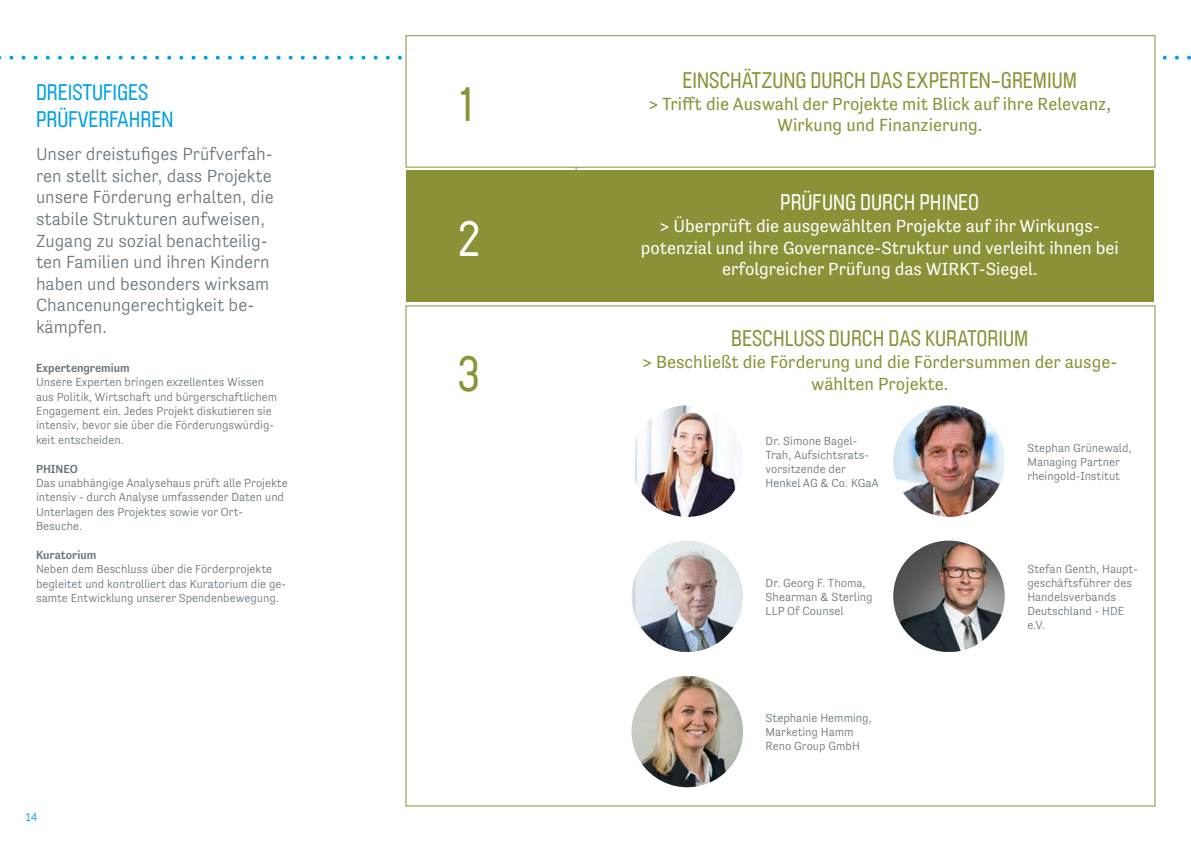
<style>
.page{position:relative;width:1191px;height:842px;background:#fff}
.page>*{position:absolute;margin:0;border:0;box-sizing:border-box;transform-origin:0 0}
.t1{font:48px "Brauer Neue";color:#8b9137}
.t2{font:48px "Brauer Neue";color:#fff}
.t3{font:22px "Brauer Neue";color:#8b9137}
.t4{font:22px/26.4px "Brauer Neue";color:#00a0e4}
.t5{font:22px "Brauer Neue";color:#fff}
.t6{font:300 18px/21.6px "Tenso";color:#67747c}
.t7{font:18px/21.6px "Tenso";color:#8b9137;text-align:center}
.t8{font:18px/21.6px "Tenso";color:#fff;text-align:center}
.t9{font:300 12px/14px "Tenso";color:#67747c}
.t10{font:500 12px "Tenso";color:#67747c}
.t11{font:300 12px "Tenso";color:#00a0e4}
</style>
<div class="page">
<svg style="left:0;top:56px;width:1191px;height:4px"></svg>
<div style="left:406px;top:170px;width:748px;height:132px;background:#8b9137"></div>
<img style="left:631px;top:541px;width:112px;height:111px;border-radius:55px">
<img style="left:631px;top:405px;width:112px;height:112px;border-radius:56px">
<img style="left:631px;top:676px;width:112px;height:111px;border-radius:56px">
<img style="left:893px;top:405px;width:111px;height:112px">
<img style="left:893px;top:541px;width:111px;height:111px;border-radius:54px">
<div style="left:406px;top:36px;width:749px;height:131px;background:#fff"></div>
<div style="left:405px;top:35px;width:750px;height:133px;border:1px solid #8b9137"></div>
<h2 class="t4" style="left:36px;top:80px;width:139px">DREISTUFIGES<br>PRÜFVERFAHREN</h2>
<p class="t6" style="left:36px;top:143px;width:239px">Unser dreistufiges Prüfverfah&shy;ren stellt sicher, dass Projekte unsere Förderung erhalten, die stabile Strukturen aufweisen,<br>Zugang zu sozial benachteilig&shy;ten Familien und ihren Kindern haben und besonders wirksam<br>Chancenungerechtigkeit be&shy;kämpfen.</p>
<p class="t10" style="left:36px;top:361px;width:95px">Expertengremium</p>
<p class="t9" style="left:36px;top:375px;width:243px;line-height:14.4px">Unsere Experten bringen exzellentes Wissen aus Politik, Wirtschaft und bürgerschaftlichem Engagement ein. Jedes Projekt diskutieren sie intensiv, bevor sie über die Förderungswürdig&shy;keit entscheiden.</p>
<p class="t10" style="left:36px;top:462px;width:44px">PHINEO</p>
<p class="t9" style="left:36px;top:476px;width:253px;line-height:14.4px">Das unabhängige Analysehaus prüft alle Projekte intensiv - durch Analyse umfassender Daten und Unterlagen des Projektes sowie vor Ort-Besuche.</p>
<p class="t10" style="left:36px;top:548px;width:62px">Kuratorium</p>
<p class="t9" style="left:36px;top:562px;width:252px;line-height:14.4px">Neben dem Beschluss über die Förderprojekte begleitet und kontrolliert das Kuratorium die ge&shy;samte Entwicklung unserer Spendenbewegung.</p>
<p class="t11" style="left:26px;top:810px;width:13px">14</p>
<h1 class="t1" style="left:458px;top:77px;width:18px">1</h1>
<h1 class="t2" style="left:458px;top:212px;width:24px">2</h1>
<h1 class="t1" style="left:458px;top:347px;width:23px">3</h1>
<h2 class="t3" style="left:682px;top:68px;width:396px">EINSCHÄTZUNG DURCH DAS EXPERTEN-GREMIUM</h2>
<h3 class="t7" style="left:648px;top:93px;width:464px">&gt; Trifft die Auswahl der Projekte mit Blick auf ihre Relevanz,<br>Wirkung und Finanzierung.</h3>
<h2 class="t5" style="left:780px;top:190px;width:200px">PRÜFUNG DURCH PHINEO</h2>
<h3 class="t8" style="left:640px;top:215px;width:479px">&gt; Überprüft die ausgewählten Projekte auf ihr Wirkungs&shy;potenzial und ihre Governance-Struktur und verleiht ihnen bei erfolgreicher Prüfung das WIRKT-Siegel.</h3>
<h2 class="t3" style="left:731px;top:326px;width:299px">BESCHLUSS DURCH DAS KURATORIUM</h2>
<h3 class="t7" style="left:642px;top:351px;width:477px">&gt; Beschließt die Förderung und die Fördersummen der ausge&shy;wählten Projekte.</h3>
<p class="t9" style="left:765px;top:433px;width:115px">Dr. Simone Bagel-<br>Trah, Aufsichtsrats&shy;vorsitzende der<br>Henkel AG &amp; Co. KGaA</p>
<p class="t9" style="left:765px;top:576px;width:108px">Dr. Georg F. Thoma,<br>Shearman &amp; Sterling<br>LLP Of Counsel</p>
<p class="t9" style="left:765px;top:711px;width:108px">Stephanie Hemming,<br>Marketing Hamm<br>Reno Group GmbH</p>
<p class="t9" style="left:1027px;top:440px;width:106px">Stephan Grünewald,<br>Managing Partner rheingold-Institut</p>
<p class="t9" style="left:1027px;top:562px;width:112px">Stefan Genth, Haupt&shy;geschäftsführer des<br>Handelsverbands<br>Deutschland - HDE e.V.</p>
</div>
